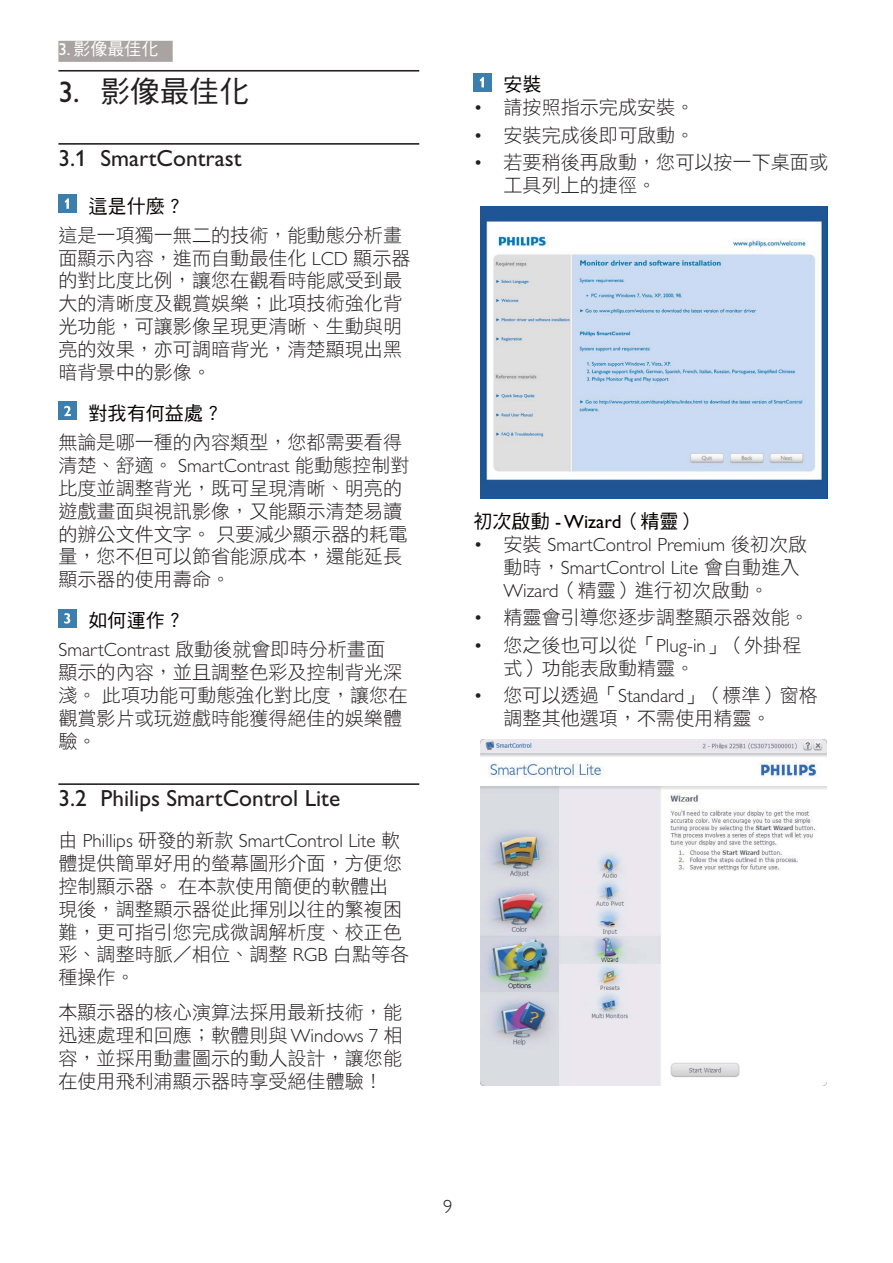
<style>
.page{position:relative;width:893px;height:1263px;background:#fff}
.page>*{position:absolute;margin:0;border:0;box-sizing:border-box;transform-origin:0 0}
.t1{font:29.7px "DF Hei Std W5 E Ten B5 H";color:#231f20}
.t2{font:23.4px "Gill Alt One";color:#231f20}
.t3{font:19.05px/23px "DF Hei Std W3 E Ten B5 H";color:#231f20}
.t4{font:300 19.05px/23px "Gill Alt One";color:#231f20}
.t5{font:19.05px "DF Hei Std W5 E Ten B5 H";color:#050100}
.t6{font:16.95px "DF Hei Std W5 E Ten B5 H";color:#fff}
.s1{font-family:"Gill Alt One"}
.s2{font-family:"Gill Alt One";font-weight:300}
.s3{font-family:"DF Hei Std W3 E Ten B5 H";font-weight:400}
</style>
<div class="page">
<svg style="left:58px;top:41px;width:115px;height:21px"></svg>
<div style="left:74px;top:41px;width:16px;height:16px;background:#a9a3a1"></div>
<div style="left:91px;top:41px;width:16px;height:16px;background:#a9a3a1"></div>
<div style="left:108px;top:42px;width:16px;height:15px;background:#a9a3a1"></div>
<div style="left:125px;top:41px;width:16px;height:16px;background:#a9a3a1"></div>
<div style="left:142px;top:41px;width:16px;height:16px;background:#a9a3a1"></div>
<hr style="left:58px;top:70px;width:361px;height:2px;background:#231f20">
<hr style="left:58px;top:143px;width:361px;height:2px;background:#231f20">
<hr style="left:58px;top:783px;width:361px;height:2px;background:#231f20">
<div style="left:58px;top:195px;width:18px;height:18px;background:#3c7fac"></div>
<svg style="left:65px;top:199px;width:4px;height:10px"></svg>
<div style="left:58px;top:402px;width:18px;height:18px;background:#3c7fac"></div>
<svg style="left:64px;top:406px;width:7px;height:10px"></svg>
<div style="left:58px;top:609px;width:18px;height:18px;background:#3c7fac"></div>
<svg style="left:64px;top:613px;width:6px;height:11px"></svg>
<div style="left:473px;top:73px;width:18px;height:18px;background:#3c7fac"></div>
<svg style="left:480px;top:77px;width:4px;height:10px"></svg>
<img style="left:480px;top:206px;width:348px;height:293px">
<img style="left:481px;top:739px;width:346px;height:346px">
<p class="t6" style="left:58px;top:43px;width:102px"><span class="s1">3.</span> 影像最佳化</p>
<h1 class="t1" style="left:58px;top:79px;width:192px"><span class="s1">3.</span> 影像最佳化</h1>
<p class="t2" style="left:58px;top:150px;width:185px">3.1 SmartContrast</p>
<p class="t5" style="left:88px;top:198px;width:97px">這是什麼？</p>
<p class="t3" style="left:58px;top:226px;width:354px">這是一項獨一無二的技術，能動態分析畫面顯示內容，進而自動最佳化 <span class="s2">LCD</span> 顯示器的對比度比例，讓您在觀看時能感受到最大的清晰度及觀賞娛樂；此項技術強化背光功能，可讓影像呈現更清晰、生動與明亮的效果，亦可調暗背光，清楚顯現出黑暗背景中的影像。</p>
<p class="t5" style="left:88px;top:406px;width:135px">對我有何益處？</p>
<p class="t3" style="left:58px;top:433px;width:345px">無論是哪一種的內容類型，您都需要看得</p>
<p class="t4" style="left:58px;top:456px;width:353px"><span class="s3">清楚、舒適。</span> SmartContrast <span class="s3">能動態控制對</span></p>
<p class="t3" style="left:58px;top:479px;width:350px">比度並調整背光，既可呈現清晰、明亮的遊戲畫面與視訊影像，又能顯示清楚易讀的辦公文件文字。只要減少顯示器的耗電量，您不但可以節省能源成本，還能延長顯示器的使用壽命。</p>
<p class="t5" style="left:88px;top:613px;width:97px">如何運作？</p>
<p class="t4" style="left:58px;top:640px;width:328px">SmartContrast <span class="s3">啟動後就會即時分析畫面</span></p>
<p class="t3" style="left:58px;top:663px;width:350px">顯示的內容，並且調整色彩及控制背光深淺。此項功能可動態強化對比度，讓您在觀賞影片或玩遊戲時能獲得絕佳的娛樂體驗。</p>
<p class="t2" style="left:58px;top:790px;width:283px">3.2 Philips SmartControl Lite</p>
<p class="t4" style="left:58px;top:831px;width:343px"><span class="s3">由</span> Phillips <span class="s3">研發的新款</span> SmartControl Lite <span class="s3">軟</span></p>
<p class="t3" style="left:58px;top:854px;width:352px">體提供簡單好用的螢幕圖形介面，方便您控制顯示器。在本款使用簡便的軟體出現後，調整顯示器從此揮別以往的繁複困難，更可指引您完成微調解析度、校正色彩、調整時脈／相位、調整 <span class="s2">RGB</span> 白點等各種操作。</p>
<p class="t3" style="left:58px;top:1003px;width:346px;text-align:justify">本顯示器的核心演算法採用最新技術，能迅速處理和回應；軟體則與 <span class="s2">Windows 7</span> 相容，並採用動畫圖示的動人設計，讓您能在使用飛利浦顯示器時享受絕佳體驗！</p>
<p class="t5" style="left:503px;top:77px;width:40px">安裝</p>
<p class="t3" style="left:473px;top:98px;width:222px"><span class="s2">-</span> 請按照指示完成安裝。</p>
<p class="t3" style="left:473px;top:126px;width:222px"><span class="s2">-</span> 安裝完成後即可啟動。</p>
<p class="t3" style="left:503px;top:153px;width:326px;text-indent:-30px"><span class="s2">-</span> 若要稍後再啟動，您可以按一下桌面或工具列上的捷徑。</p>
<p class="t5" style="left:473px;top:514px;width:226px">初次啟動 <span class="s1">- Wizard</span>（精靈）</p>
<p class="t4" style="left:503px;top:535px;width:305px;text-indent:-30px">- <span class="s3">安裝</span> SmartControl Premium <span class="s3">後初次啟動時，</span>SmartControl Lite <span class="s3">會自動進入</span></p>
<p class="t3" style="left:503px;top:581px;width:267px"><span class="s2">Wizard</span>（精靈）進行初次啟動。</p>
<p class="t3" style="left:473px;top:608px;width:337px"><span class="s2">-</span> 精靈會引導您逐步調整顯示器效能。</p>
<p class="t3" style="left:503px;top:636px;width:299px;text-indent:-30px"><span class="s2">-</span> 您之後也可以從「<span class="s2">Plug-in</span>」（外掛程式）功能表啟動精靈。</p>
<p class="t3" style="left:503px;top:686px;width:316px;text-indent:-30px"><span class="s2">-</span> 您可以透過「<span class="s2">Standard</span>」（標準）窗格調整其他選項，不需使用精靈。</p>
<p class="t4" style="left:443px;top:1198px;width:11px">9</p>
</div>
